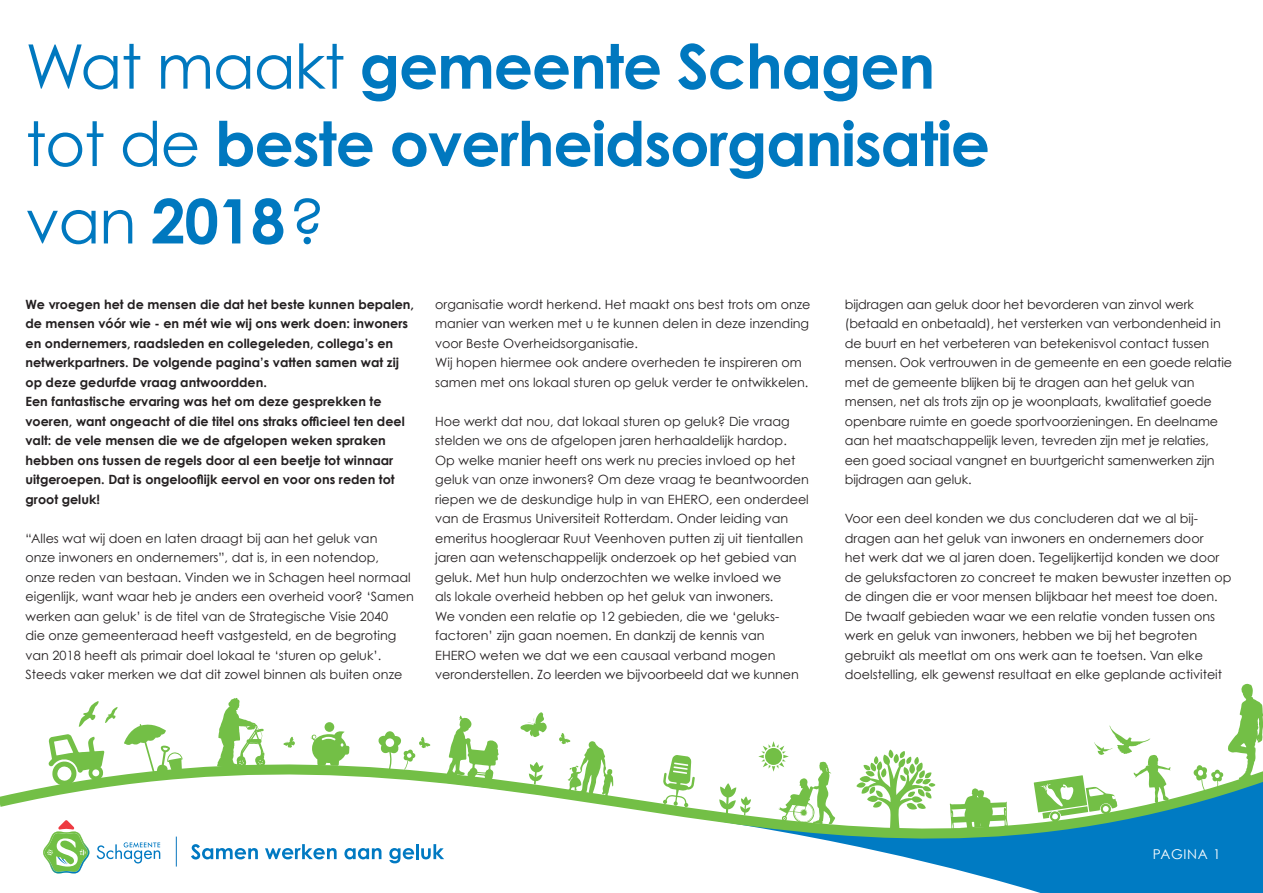
<style>
.page{position:relative;width:1263px;height:893px;background:#fff}
.page>*{position:absolute;margin:0;border:0;box-sizing:border-box;transform-origin:0 0}
.t1{font:700 61.5px/77.4px "Century Gothic";letter-spacing:-.02em;color:#0078bf}
.t2{font:61.5px "Century Gothic";color:#0078bf}
.t3{font:13.5px "Century Gothic";letter-spacing:.05em;color:#fff}
.Bodycopy{font:12.75px/19.5px "Century Gothic";color:#231f20}
.Bodycopy-2{font:700 12.75px/19.5px "Century Gothic";color:#231f20}
.s1{font-weight:400}
.s2{font-weight:700}
</style>
<div class="page">
<svg style="left:0;top:683px;width:1263px;height:210px"></svg>
<svg style="left:1034px;top:725px;width:136px;height:97px"></svg>
<svg style="left:310px;top:722px;width:39px;height:44px"></svg>
<svg style="left:559px;top:733px;width:54px;height:64px"></svg>
<svg style="left:124px;top:722px;width:59px;height:55px"></svg>
<svg style="left:49px;top:734px;width:55px;height:53px"></svg>
<svg style="left:719px;top:783px;width:32px;height:32px"></svg>
<svg style="left:529px;top:762px;width:14px;height:22px"></svg>
<svg style="left:447px;top:716px;width:52px;height:65px"></svg>
<svg style="left:1193px;top:684px;width:70px;height:107px"></svg>
<svg style="left:663px;top:755px;width:32px;height:52px"></svg>
<svg style="left:191px;top:844px;width:67px;height:15px"></svg>
<svg style="left:265px;top:844px;width:72px;height:15px"></svg>
<svg style="left:344px;top:848px;width:37px;height:11px"></svg>
<svg style="left:389px;top:848px;width:25px;height:15px"></svg>
<hr style="left:416px;top:844px;width:3px;height:15px;background:#0079c2">
<svg style="left:421px;top:844px;width:23px;height:15px"></svg>
<svg style="left:176px;top:837px;width:1px;height:29px"></svg>
<svg style="left:97px;top:842px;width:63px;height:21px"></svg>
<svg style="left:43px;top:820px;width:46px;height:53px"></svg>
<p class="t1" style="left:26px;top:26px;width:966px"><span class="s1">Wat maakt</span> gemeente Schagen <span class="s1">tot de</span> beste overheidsorganisatie</p>
<p class="t2" style="left:26px;top:184px;width:301px">van <span class="s2">2018</span>?</p>
<p class="Bodycopy-2" style="left:26px;top:294px;width:390px">We vroegen het de mensen die dat het beste kunnen bepalen, de mensen vóór wie - en mét wie wij ons werk doen: inwoners en ondernemers, raadsleden en collegeleden, collega’s en netwerkpartners. De volgende pagina’s vatten samen wat zij op deze gedurfde vraag antwoordden.</p>
<p class="Bodycopy-2" style="left:26px;top:391px;width:381px">Een fantastische ervaring was het om deze gesprekken te voeren, want ongeacht of die titel ons straks officieel ten deel valt: de vele mensen die we de afgelopen weken spraken hebben ons tussen de regels door al een beetje tot winnaar uitgeroepen. Dat is ongelooflijk eervol en voor ons reden tot groot geluk!</p>
<p class="Bodycopy" style="left:26px;top:528px;width:390px">“Alles wat wij doen en laten draagt bij aan het geluk van<br>onze inwoners en ondernemers”, dat is, in een notendop,<br>onze reden van bestaan. Vinden we in Schagen heel normaal eigenlijk, want waar heb je anders een overheid voor? ‘Samen werken aan geluk’ is de titel van de Strategische Visie 2040<br>die onze gemeenteraad heeft vastgesteld, en de begroting van 2018 heeft als primair doel lokaal te ‘sturen op geluk’.<br>Steeds vaker merken we dat dit zowel binnen als buiten onze</p>
<p class="Bodycopy" style="left:435px;top:294px;width:377px;text-align:justify">organisatie wordt herkend. Het maakt ons best trots om onze manier van werken met u te kunnen delen in deze inzending voor Beste Overheidsorganisatie.</p>
<p class="Bodycopy" style="left:435px;top:353px;width:375px">Wij hopen hiermee ook andere overheden te inspireren om samen met ons lokaal sturen op geluk verder te ontwikkelen.</p>
<p class="Bodycopy" style="left:435px;top:411px;width:375px">Hoe werkt dat nou, dat lokaal sturen op geluk? Die vraag stelden we ons de afgelopen jaren herhaaldelijk hardop.<br>Op welke manier heeft ons werk nu precies invloed op het geluk van onze inwoners? Om deze vraag te beantwoorden riepen we de deskundige hulp in van EHERO, een onderdeel van de Erasmus Universiteit Rotterdam. Onder leiding van emeritus hoogleraar Ruut Veenhoven putten zij uit tientallen jaren aan wetenschappelijk onderzoek op het gebied van geluk. Met hun hulp onderzochten we welke invloed we<br>als lokale overheid hebben op het geluk van inwoners.<br>We vonden een relatie op 12 gebieden, die we ‘geluks&shy;factoren’ zijn gaan noemen. En dankzij de kennis van EHERO weten we dat we een causaal verband mogen veronderstellen. Zo leerden we bijvoorbeeld dat we kunnen</p>
<p class="Bodycopy" style="left:845px;top:294px;width:389px">bijdragen aan geluk door het bevorderen van zinvol werk (betaald en onbetaald), het versterken van verbondenheid in de buurt en het verbeteren van betekenisvol contact tussen mensen. Ook vertrouwen in de gemeente en een goede relatie met de gemeente blijken bij te dragen aan het geluk van mensen, net als trots zijn op je woonplaats, kwalitatief goede openbare ruimte en goede sportvoorzieningen. En deelname aan het maatschappelijk leven, tevreden zijn met je relaties, een goed sociaal vangnet en buurtgericht samenwerken zijn bijdragen aan geluk.</p>
<p class="Bodycopy" style="left:845px;top:509px;width:388px">Voor een deel konden we dus concluderen dat we al bij&shy;dragen aan het geluk van inwoners en ondernemers door<br>het werk dat we al jaren doen. Tegelijkertijd konden we door de geluksfactoren zo concreet te maken bewuster inzetten op de dingen die er voor mensen blijkbaar het meest toe doen.</p>
<p class="Bodycopy" style="left:845px;top:606px;width:379px">De twaalf gebieden waar we een relatie vonden tussen ons werk en geluk van inwoners, hebben we bij het begroten gebruikt als meetlat om ons werk aan te toetsen. Van elke doelstelling, elk gewenst resultaat en elke geplande activiteit</p>
<p class="t3" style="left:1153px;top:846px;width:69px">PAGINA 1</p>
</div>
